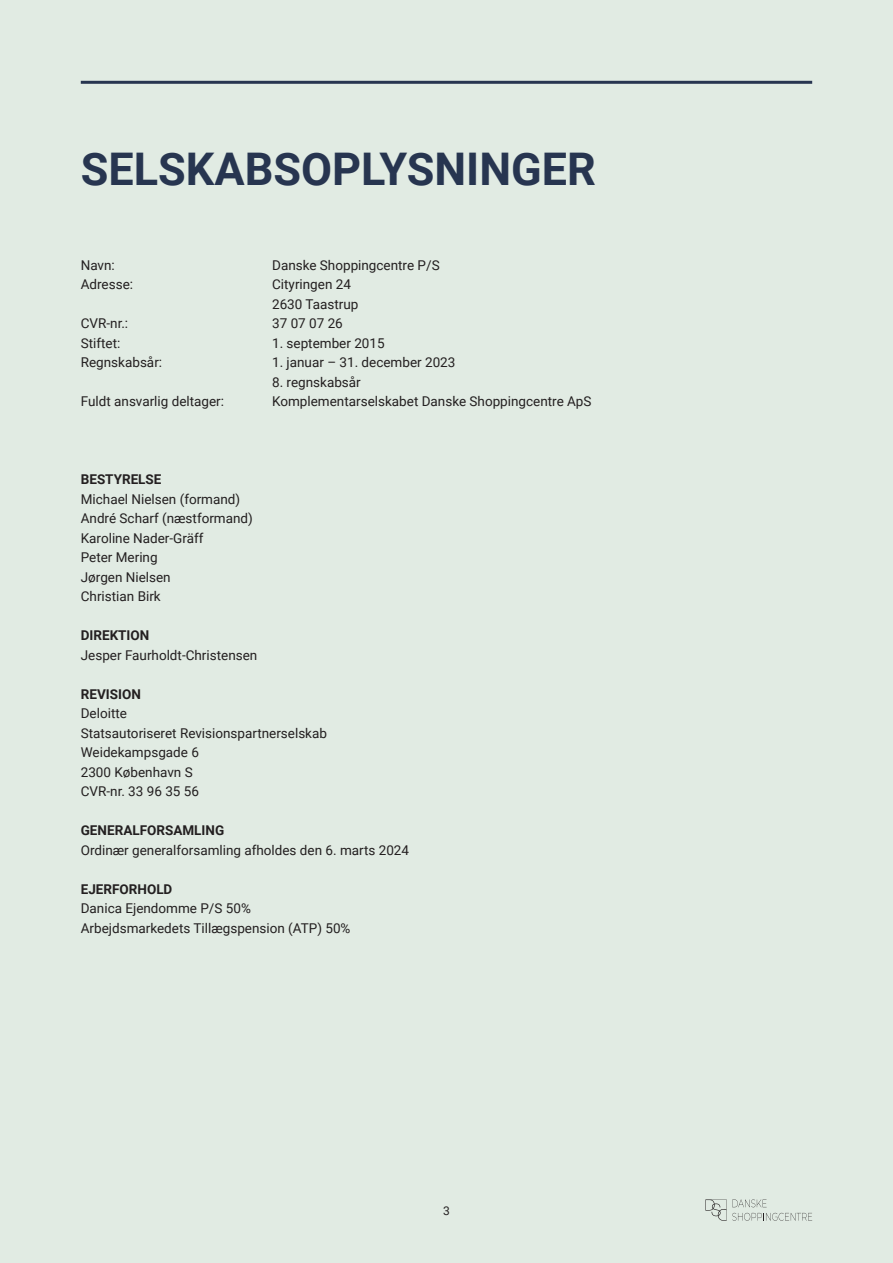
<style>
.page{position:relative;width:893px;height:1263px;background:#e1ebe3}
.page>*{position:absolute;margin:0;border:0;box-sizing:border-box;transform-origin:0 0}
.Overskrift{font:700 45px "Roboto";color:#273550}
.Brødtekst{font:13.5px "Roboto";color:#231f20}
.Brødtekst_med_tabulator{font:13.5px "Roboto";color:#231f20}
.Brødtekst-2{font:700 13.5px "Roboto";color:#231f20}
.t1{font:12px "Roboto";color:#231f20}
</style>
<div class="page">
<hr style="left:81px;top:81px;width:731px;height:3px;background:#273550">
<svg style="left:705px;top:1199px;width:107px;height:22px"></svg>
<p class="Overskrift" style="left:81px;top:137px;width:517px">SELSKABSOPLYSNINGER</p>
<p class="Brødtekst_med_tabulator" style="left:81px;top:256px;width:36px">Navn:</p>
<p class="Brødtekst_med_tabulator" style="left:272px;top:256px;width:169px">Danske Shoppingcentre P/S</p>
<p class="Brødtekst_med_tabulator" style="left:81px;top:275px;width:54px">Adresse:</p>
<p class="Brødtekst_med_tabulator" style="left:272px;top:275px;width:80px">Cityringen 24</p>
<p class="Brødtekst_med_tabulator" style="left:272px;top:295px;width:88px">2630 Taastrup</p>
<p class="Brødtekst_med_tabulator" style="left:81px;top:314px;width:49px">CVR-nr.:</p>
<p class="Brødtekst_med_tabulator" style="left:272px;top:314px;width:72px">37 07 07 26</p>
<p class="Brødtekst_med_tabulator" style="left:81px;top:334px;width:41px">Stiftet:</p>
<p class="Brødtekst_med_tabulator" style="left:272px;top:334px;width:114px">1. september 2015</p>
<p class="Brødtekst_med_tabulator" style="left:81px;top:353px;width:83px">Regnskabsår:</p>
<p class="Brødtekst_med_tabulator" style="left:272px;top:353px;width:185px">1. januar – 31. december 2023</p>
<p class="Brødtekst_med_tabulator" style="left:272px;top:373px;width:90px">8. regnskabsår</p>
<p class="Brødtekst_med_tabulator" style="left:81px;top:392px;width:145px">Fuldt ansvarlig deltager:</p>
<p class="Brødtekst_med_tabulator" style="left:272px;top:392px;width:321px">Komplementarselskabet Danske Shoppingcentre ApS</p>
<p class="Brødtekst-2" style="left:81px;top:470px;width:82px">BESTYRELSE</p>
<p class="Brødtekst" style="left:81px;top:490px;width:161px">Michael Nielsen (formand)</p>
<p class="Brødtekst" style="left:81px;top:509px;width:174px">André Scharf (næstformand)</p>
<p class="Brødtekst" style="left:81px;top:529px;width:124px">Karoline Nader-Gräff</p>
<p class="Brødtekst" style="left:81px;top:548px;width:78px">Peter Mering</p>
<p class="Brødtekst" style="left:81px;top:568px;width:91px">Jørgen Nielsen</p>
<p class="Brødtekst" style="left:81px;top:587px;width:81px">Christian Birk</p>
<p class="Brødtekst-2" style="left:81px;top:626px;width:70px">DIREKTION</p>
<p class="Brødtekst" style="left:81px;top:646px;width:178px">Jesper Faurholdt-Christensen</p>
<p class="Brødtekst-2" style="left:81px;top:685px;width:62px">REVISION</p>
<p class="Brødtekst" style="left:81px;top:704px;width:48px">Deloitte</p>
<p class="Brødtekst" style="left:81px;top:724px;width:248px">Statsautoriseret Revisionspartnerselskab</p>
<p class="Brødtekst" style="left:81px;top:743px;width:120px">Weidekampsgade 6</p>
<p class="Brødtekst" style="left:81px;top:763px;width:113px">2300 København S</p>
<p class="Brødtekst" style="left:81px;top:782px;width:120px">CVR-nr. 33 96 35 56</p>
<p class="Brødtekst-2" style="left:81px;top:821px;width:145px">GENERALFORSAMLING</p>
<p class="Brødtekst" style="left:81px;top:841px;width:330px">Ordinær generalforsamling afholdes den 6. marts 2024</p>
<p class="Brødtekst-2" style="left:81px;top:880px;width:93px">EJERFORHOLD</p>
<p class="Brødtekst" style="left:81px;top:899px;width:172px">Danica Ejendomme P/S 50%</p>
<p class="Brødtekst" style="left:81px;top:919px;width:271px">Arbejdsmarkedets Tillægspension (ATP) 50%</p>
<p class="t1" style="left:443px;top:1202px;width:8px">3</p>
</div>
